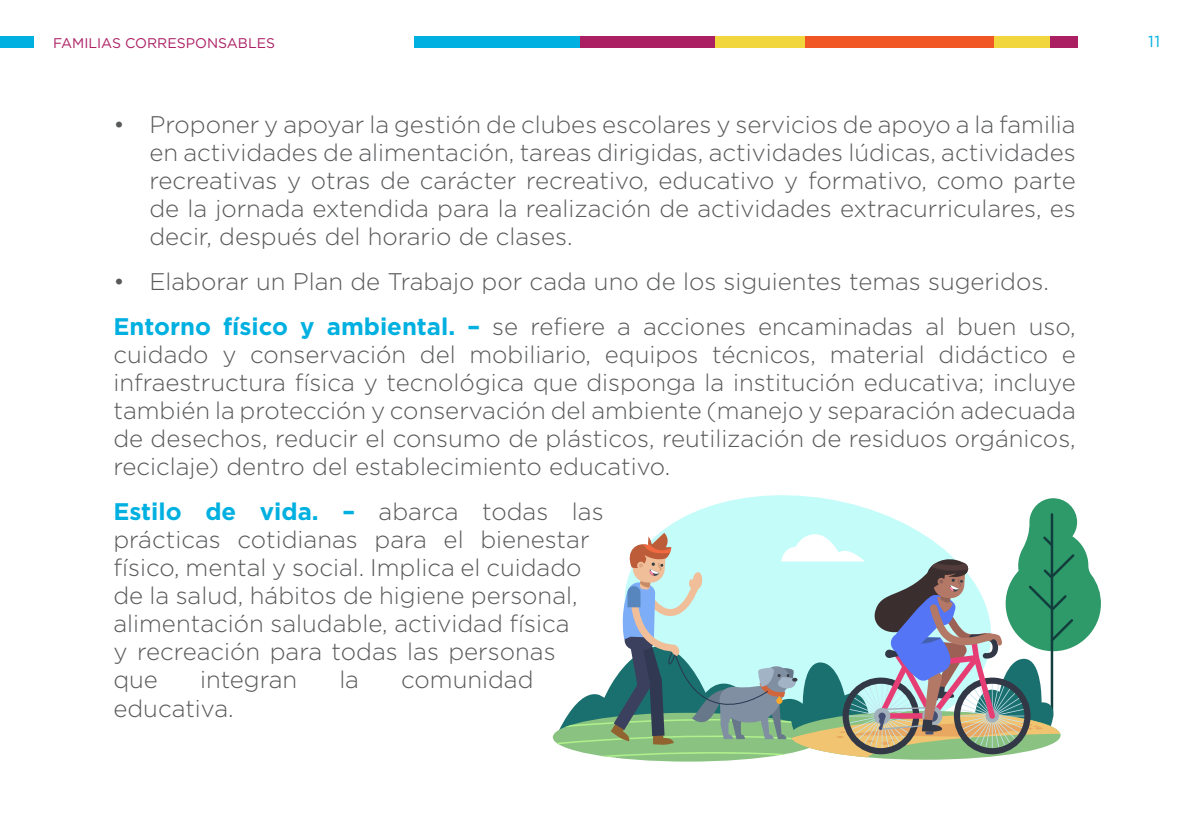
<style>
.page{position:relative;width:1191px;height:840px;background:#fff}
.page>*{position:absolute;margin:0;border:0;box-sizing:border-box;transform-origin:0 0}
.t1{font:300 24px/28px "Gotham";color:#58595b;text-align:justify}
.t2{font:16px "Gotham";color:#00b0e0}
.t3{font:14px "Gotham";color:#ab1f63}
.s1{font-weight:700;color:#00b0e0}
</style>
<div class="page">
<div style="left:553px;top:36px;width:524px;height:12px;background:#ab1f63"></div>
<div style="left:715px;top:36px;width:334px;height:12px;background:#f2d63d"></div>
<div style="left:805px;top:36px;width:189px;height:12px;background:#f05724"></div>
<div style="left:414px;top:36px;width:165px;height:12px;background:#00b0e0"></div>
<div style="left:0;top:36px;width:33px;height:12px;background:#00b0e0"></div>
<div style="left:553px;top:712px;width:270px;height:49px;background:#8ac282;border-radius:50%"></div>
<div style="left:790px;top:710px;width:270px;height:49px;background:#8ac282;border-radius:50%"></div>
<svg style="left:556px;top:497px;width:545px;height:259px"></svg>
<p class="t3" style="left:53px;top:34px;width:223px">FAMILIAS CORRESPONSABLES</p>
<p class="t2" style="left:1148px;top:32px;width:13px">11</p>
<p class="t1" style="left:149px;top:109px;width:928px;text-indent:-36px">• Proponer y apoyar la gestión de clubes escolares y servicios de apoyo a la familia en actividades de alimentación, tareas dirigidas, actividades lúdicas, actividades recreativas y otras de carácter recreativo, educativo y formativo, como parte de la jornada extendida para la realización de actividades extracurriculares, es decir, después del horario de clases.</p>
<p class="t1" style="left:113px;top:258px;width:964px;line-height:45px">• Elaborar un Plan de Trabajo por cada uno de los siguientes temas sugeridos.<br><span class="s1">Entorno físico y ambiental. –</span> se refiere a acciones encaminadas al buen uso,</p>
<p class="t1" style="left:113px;top:339px;width:964px">cuidado y conservación del mobiliario, equipos técnicos, material didáctico e infraestructura física y tecnológica que disponga la institución educativa; incluye también la protección y conservación del ambiente (manejo y separación adecuada de desechos, reducir el consumo de plásticos, reutilización de residuos orgánicos, reciclaje) dentro del establecimiento educativo.</p>
<p class="t1" style="left:113px;top:497px;width:492px;text-align:left"><span class="s1">Estilo de vida. –</span> abarca todas las prácticas cotidianas para el bienestar físico, mental y social. Implica el cuidado de la salud, hábitos de higiene personal, alimentación saludable, actividad física<br>y recreación para todas las personas que</p>
<p class="t1" style="left:200px;top:665px;width:99px">integran</p>
<p class="t1" style="left:339px;top:665px;width:21px">la</p>
<p class="t1" style="left:401px;top:665px;width:134px">comunidad</p>
<p class="t1" style="left:113px;top:693px;width:122px">educativa.</p>
</div>
